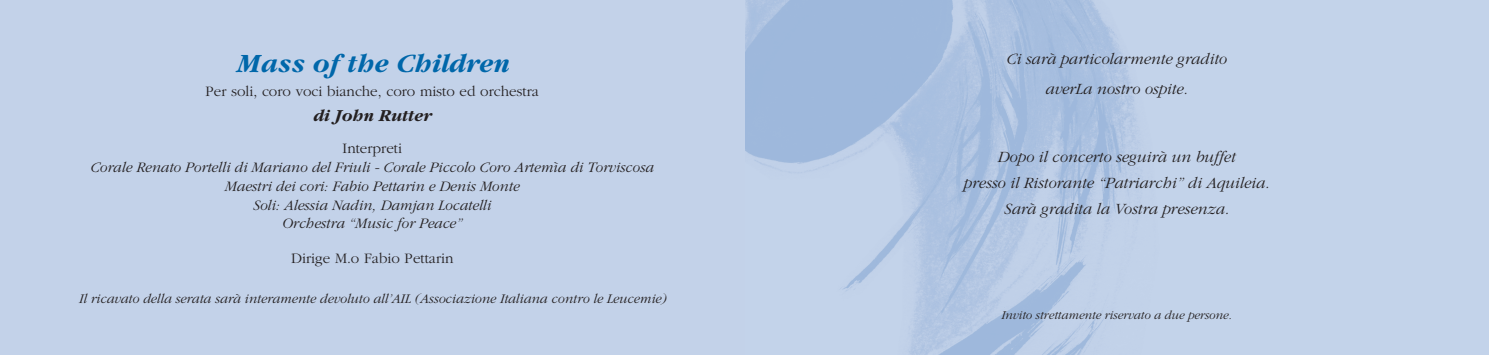
<style>
.page{position:relative;width:1489px;height:355px;background:#fff}
.page>*{position:absolute;margin:0;border:0;box-sizing:border-box;transform-origin:0 0}
.t1{font:italic 700 27.5px "Garamond";color:#0067aa}
.t2{font:italic 700 17.5px "Garamond";color:#231f20}
.t3{font:italic 300 16.25px/26.2px "Garamond";color:#231f20;text-align:center}
.t4{font:italic 300 15px/18.8px "Garamond";color:#231f20;text-align:center}
.t5{font:300 15px "Garamond";color:#231f20}
.t6{font:italic 300 13.75px "Garamond";color:#231f20}
.t7{font:italic 300 12.5px "Garamond";color:#231f20}
</style>
<div class="page">
<img style="left:744px;top:0;width:744px;height:354px">
<div style="left:0;top:0;width:744px;height:354px;background:#c3d2e9"></div>
<h1 class="t1" style="left:236px;top:48px;width:274px">Mass of the Children</h1>
<p class="t5" style="left:205px;top:83px;width:335px">Per soli, coro voci bianche, coro misto ed orchestra</p>
<p class="t2" style="left:313px;top:105px;width:120px">di John Rutter</p>
<p class="t5" style="left:342px;top:140px;width:61px">Interpreti</p>
<p class="t4" style="left:90px;top:158px;width:565px">Corale Renato Portelli di Mariano del Friuli - Corale Piccolo Coro Artemìa di Torviscosa Maestri dei cori: Fabio Pettarin e Denis Monte<br>Soli: Alessia Nadin, Damjan Locatelli<br>Orchestra “Music for Peace”</p>
<p class="t5" style="left:291px;top:250px;width:164px">Dirige M.o Fabio Pettarin</p>
<p class="t6" style="left:79px;top:291px;width:589px">Il ricavato della serata sarà interamente devoluto all’AIL (Associazione Italiana contro le Leucemie)</p>
<p class="t3" style="left:1006px;top:44px;width:222px;line-height:30px">Ci sarà particolarmente gradito averLa nostro ospite.</p>
<p class="t3" style="left:963px;top:143px;width:307px">Dopo il concerto seguirà un buffet<br>presso il Ristorante “Patriarchi” di Aquileia.<br>Sarà gradita la Vostra presenza.</p>
<p class="t7" style="left:1001px;top:308px;width:232px">Invito strettamente riservato a due persone.</p>
</div>
